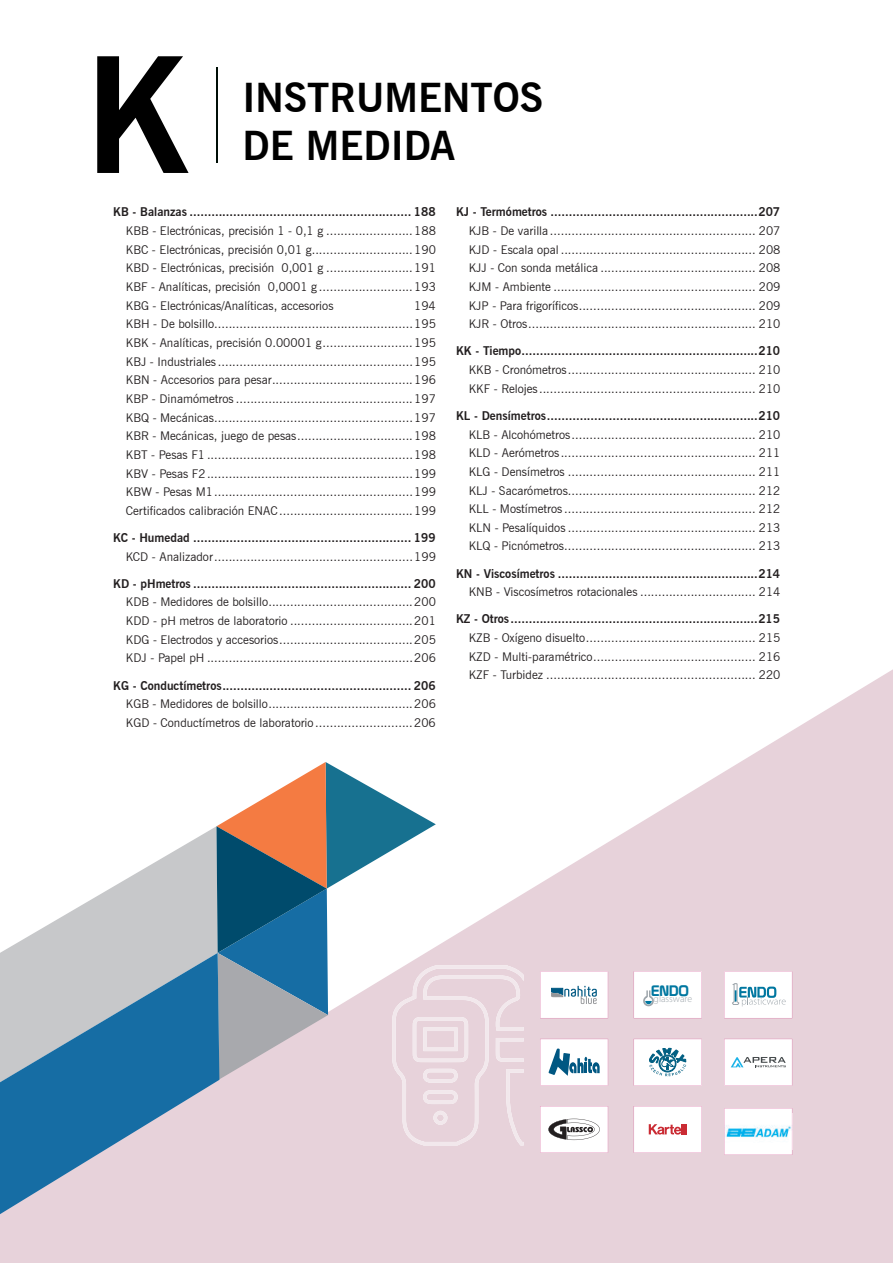
<style>
.page{position:relative;width:893px;height:1263px;background:#fff}
.page>*{position:absolute;margin:0;border:0;box-sizing:border-box;transform-origin:0 0}
.t1{font:700 160.5px "News Gothic BT";color:#000}
.t2{font:700 39.75px "News Gothic BT";color:#000}
.t3{font:14.85px "Prototype";color:#0077a0}
.t4{font:12px/18.6px "News Gothic BT";color:#231f20;text-align:justify}
.t5{font:700 12px "News Gothic BT";color:#231f20}
.t6{font:300 9.9px "Myriad Pro";color:#9da5ab}
</style>
<div class="page">
<svg style="left:219px;top:669px;width:674px;height:594px;fill:#e7d2da"></svg>
<hr style="left:216px;top:67px;width:2px;height:95px;background:#000e06">
<svg style="left:0;top:827px;width:216px;height:126px"></svg>
<svg style="left:0;top:953px;width:219px;height:310px;background:#89a6c0"></svg>
<svg style="left:724px;top:972px;width:68px;height:46px"></svg>
<svg style="left:634px;top:972px;width:68px;height:46px"></svg>
<svg style="left:540px;top:972px;width:68px;height:46px"></svg>
<svg style="left:634px;top:1106px;width:68px;height:47px"></svg>
<svg style="left:540px;top:1106px;width:68px;height:47px"></svg>
<svg style="left:724px;top:1039px;width:68px;height:47px"></svg>
<svg style="left:724px;top:1108px;width:68px;height:47px"></svg>
<svg style="left:634px;top:1039px;width:68px;height:47px"></svg>
<svg style="left:540px;top:1039px;width:68px;height:47px"></svg>
<svg style="left:216px;top:762px;width:308px;height:384px"></svg>
<h1 class="t1" style="left:85px;top:19px;width:107px">K</h1>
<h2 class="t2" style="left:243px;top:74px;width:302px">INSTRUMENTOS</h2>
<h2 class="t2" style="left:243px;top:121px;width:214px">DE MEDIDA</h2>
<p class="t5" style="left:113px;top:205px;width:324px">KB - Balanzas ............................................................. 188</p>
<p class="t4" style="left:126px;top:221px;width:311px">KBB - Electrónicas, precisión 1 - 0,1 g ........................188<br>KBC - Electrónicas, precisión 0,01 g ............................190<br>KBD - Electrónicas, precisión 0,001 g ........................191<br>KBF - Analíticas, precisión 0,0001 g ..........................193<br>KBG - Electrónicas/Analíticas, accesorios</p>
<p class="t4" style="left:126px;top:296px;width:311px;text-indent:288px">194<br>KBH - De bolsillo .......................................................195<br>KBK - Analíticas, precisión 0.00001 g .........................195<br>KBJ - Industriales ......................................................195<br>KBN - Accesorios para pesar .......................................196<br>KBP - Dinamómetros .................................................197<br>KBQ - Mecánicas .......................................................197<br>KBR - Mecánicas, juego de pesas ................................198<br>KBT - Pesas F1 .........................................................198<br>KBV - Pesas F2 .........................................................199<br>KBW - Pesas M1 .......................................................199<br>Certificados calibración ENAC .....................................199</p>
<p class="t5" style="left:113px;top:530px;width:324px">KC - Humedad ............................................................ 199</p>
<p class="t4" style="left:126px;top:547px;width:311px">KCD - Analizador .......................................................199</p>
<p class="t5" style="left:113px;top:576px;width:324px">KD - pHmetros ............................................................ 200</p>
<p class="t4" style="left:126px;top:593px;width:311px">KDB - Medidores de bolsillo ........................................200<br>KDD - pH metros de laboratorio ..................................201<br>KDG - Electrodos y accesorios .....................................205<br>KDJ - Papel pH .........................................................206</p>
<p class="t5" style="left:113px;top:678px;width:324px">KG - Conductímetros .................................................... 206</p>
<p class="t4" style="left:126px;top:695px;width:311px">KGB - Medidores de bolsillo ........................................206<br>KGD - Conductímetros de laboratorio ...........................206</p>
<p class="t5" style="left:456px;top:205px;width:326px">KJ - Termómetros .........................................................207</p>
<p class="t4" style="left:469px;top:221px;width:313px">KJB - De varilla ......................................................... 207<br>KJD - Escala opal ...................................................... 208<br>KJJ - Con sonda metálica ........................................... 208<br>KJM - Ambiente ........................................................ 209<br>KJP - Para frigoríficos ................................................. 209<br>KJR - Otros ............................................................... 210</p>
<p class="t5" style="left:456px;top:344px;width:326px">KK - Tiempo .................................................................210</p>
<p class="t4" style="left:469px;top:360px;width:313px">KKB - Cronómetros .................................................... 210<br>KKF - Relojes ............................................................ 210</p>
<p class="t5" style="left:456px;top:408px;width:326px">KL - Densímetros ..........................................................210</p>
<p class="t4" style="left:469px;top:425px;width:313px">KLB - Alcohómetros ................................................... 210<br>KLD - Aerómetros ...................................................... 211<br>KLG - Densímetros .................................................... 211<br>KLJ - Sacarómetros .................................................... 212<br>KLL - Mostímetros ..................................................... 212<br>KLN - Pesalíquidos .................................................... 213<br>KLQ - Picnómetros ..................................................... 213</p>
<p class="t5" style="left:456px;top:566px;width:326px">KN - Viscosímetros .......................................................214</p>
<p class="t4" style="left:469px;top:583px;width:313px">KNB - Viscosímetros rotacionales ................................ 214</p>
<p class="t5" style="left:456px;top:612px;width:326px">KZ - Otros ....................................................................215</p>
<p class="t4" style="left:469px;top:628px;width:313px">KZB - Oxígeno disuelto ............................................... 215<br>KZD - Multi-paramétrico ............................................. 216<br>KZF - Turbidez .......................................................... 220</p>
<p class="t3" style="left:651px;top:982px;width:39px">ENDO</p>
<p class="t6" style="left:654px;top:993px;width:40px">glassware</p>
</div>
